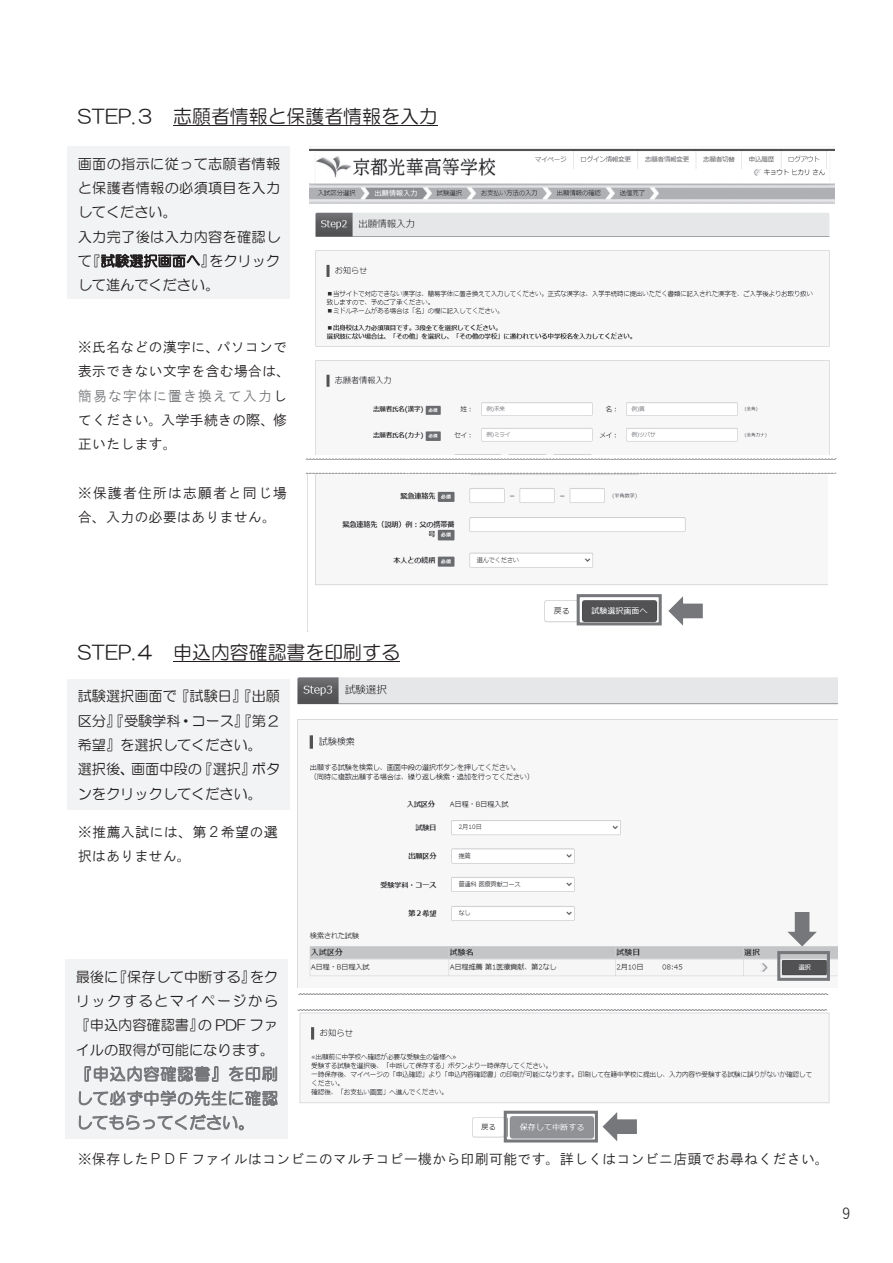
<style>
.page{position:relative;width:893px;height:1263px;background:#fff}
.page>*{position:absolute;margin:0;border:0;box-sizing:border-box;transform-origin:0 0}
.t1{font:18.9px "HG Maru Gothic MPRO";color:#231f20}
.t2{font:16.2px/24.3px "HG Maru Gothic MPRO";letter-spacing:.045em;color:#75777a;text-align:justify}
.t3{font:15px "Yu Gothic";color:#231f20}
.t4{font:14.1px/24.3px "HG Gothic M";color:#231f20}
.t5{font:14.1px/24.3px "HG Maru Gothic MPRO";color:#231f20}
.t6{font:14.1px/24.3px "HG Maru Gothic MPRO";letter-spacing:.025em;color:#231f20}
.t7{font:14.1px/24.3px "HG Gothic M";letter-spacing:.055em;color:#231f20}
.s1{color:#75777a}
</style>
<div class="page">
<hr style="left:173px;top:125px;width:265px;height:1px;background:#231f20">
<div style="left:68px;top:146px;width:222px;height:153px;background:#f2f3f4"></div>
<svg style="left:306px;top:458px;width:530px;height:1px"></svg>
<svg style="left:306px;top:473px;width:530px;height:1px"></svg>
<hr style="left:173px;top:661px;width:227px;height:1px;background:#231f20">
<div style="left:68px;top:679px;width:222px;height:130px;background:#f2f3f4"></div>
<div style="left:66px;top:959px;width:222px;height:179px;background:#f2f3f4"></div>
<svg style="left:299px;top:993px;width:528px;height:1px"></svg>
<img style="left:309px;top:148px;width:525px;height:306px">
<img style="left:315px;top:474px;width:512px;height:152px">
<div style="left:577px;top:594px;width:85px;height:31px;border:3px solid #75777a"></div>
<svg style="left:668px;top:596px;width:35px;height:30px"></svg>
<img style="left:297px;top:677px;width:540px;height:311px">
<div style="left:777px;top:951px;width:53px;height:30px;border:3px solid #75777a"></div>
<svg style="left:787px;top:912px;width:30px;height:34px"></svg>
<img style="left:297px;top:1010px;width:533px;height:133px">
<svg style="left:297px;top:1009px;width:530px;height:1px"></svg>
<img style="left:507px;top:1111px;width:98px;height:32px">
<div style="left:599px;top:1115px;width:93px;height:23px;background:#fff"></div>
<div style="left:504px;top:1111px;width:94px;height:31px;border:3px solid #75777a"></div>
<svg style="left:603px;top:1112px;width:34px;height:29px"></svg>
<h1 class="t1" style="left:78px;top:106px;width:361px">STEP.３ 志願者情報と保護者情報を入力</h1>
<p class="t6" style="left:78px;top:151px;width:204px">画面の指示に従って志願者情報と保護者情報の必須項目を入力してください。<br>入力完了後は入力内容を確認して『試験選択画面へ』をクリックして進んでください。</p>
<p class="t4" style="left:78px;top:335px;width:214px">※氏名などの漢字に、パソコンで表示できない文字を含む場合は、<span class="s1">簡易な字体に置き換えて入力</span>してください。入学手続きの際、修正いたします。</p>
<p class="t7" style="left:78px;top:480px;width:211px">※保護者住所は志願者と同じ場合、入力の必要はありません。</p>
<h1 class="t1" style="left:78px;top:642px;width:324px">STEP.４ 申込内容確認書を印刷する</h1>
<p class="t5" style="left:78px;top:684px;width:204px">試験選択画面で『試験日』『出願区分』『受験学科・コース』『第２希望』を選択してください。<br>選択後、画面中段の『選択』ボタンをクリックしてください。</p>
<p class="t4" style="left:78px;top:819px;width:202px">※推薦入試には、第２希望の選択はありません。</p>
<p class="t5" style="left:76px;top:964px;width:204px;text-align:justify">最後に『保存して中断する』をクリックするとマイページから『申込内容確認書』の PDF ファイルの取得が可能になります。</p>
<p class="t2" style="left:76px;top:1062px;width:204px">『申込内容確認書』を印刷して必ず中学の先生に確認してもらってください。</p>
<p class="t4" style="left:78px;top:1147px;width:753px">※保存したＰＤＦファイルはコンビニのマルチコピー機から印刷可能です。詳しくはコンビニ店頭でお尋ねください。</p>
<p class="t3" style="left:842px;top:1199px;width:10px">9</p>
</div>
